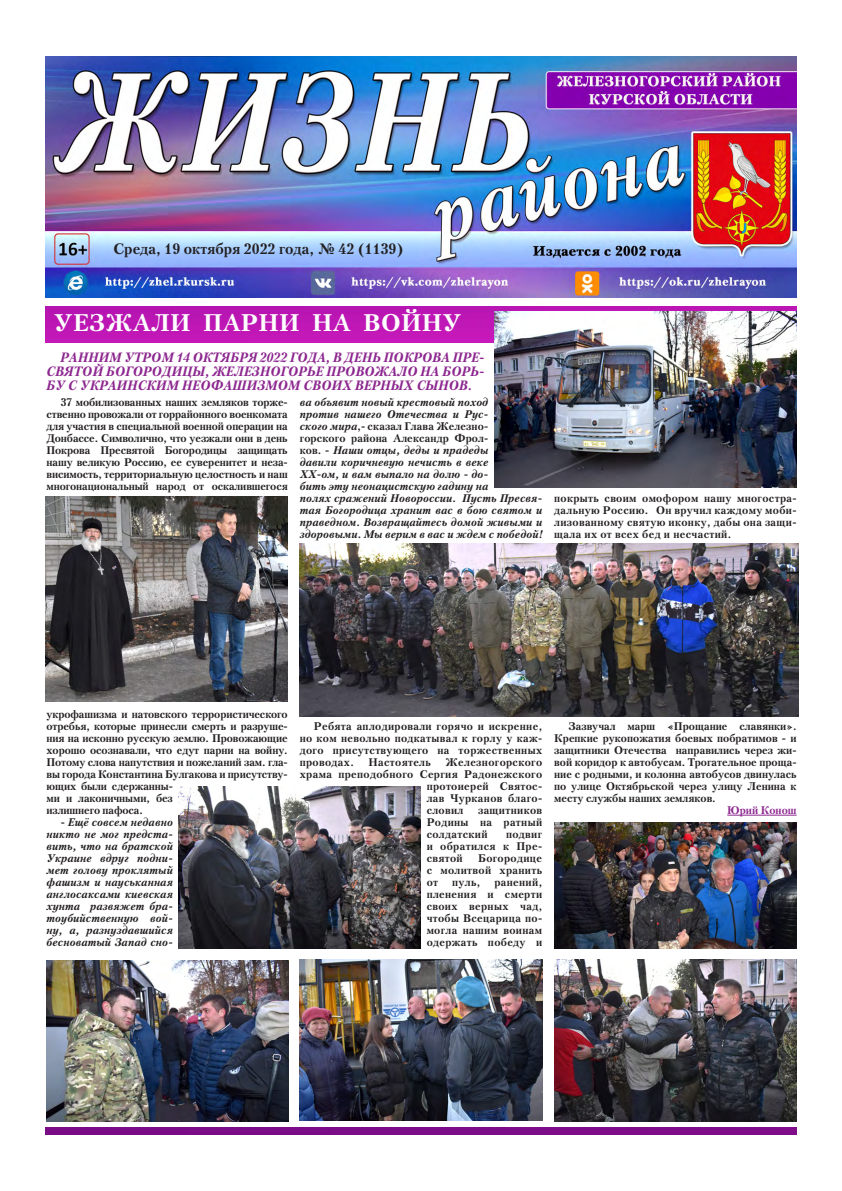
<style>
.page{position:relative;width:842px;height:1191px;background:#fff}
.page>*{position:absolute;margin:0;border:0;box-sizing:border-box;transform-origin:0 0}
.Заголовок{font:700 24px "Petersburg C";letter-spacing:.02em;color:#fff}
.t1{font:700 15px "Petersburg C";color:#231f20}
.Стиль_абзаца_1{font:italic 700 13.5px/14px "Petersburg C";color:#8c278f;text-align:justify;scale:.96 1}
.Текст{font:700 11px/12px "Petersburg C";color:#231f20;text-align:justify}
.Текст-2{font:italic 700 11px/12px "Petersburg C";letter-spacing:.01em;color:#231f20;text-align:justify}
.Текст-3{font:700 11px "Petersburg C";letter-spacing:.03em;color:#231f20}
.Текст-4{font:700 11px "Petersburg C";color:#8c278f}
.s1{font-style:normal}
</style>
<div class="page">
<img style="left:45px;top:306px;width:752px;height:36px">
<img style="left:45px;top:57px;width:752px;height:240px">
<div style="left:45px;top:1127px;width:752px;height:8px;background:#7b0d88"></div>
<img style="left:300px;top:544px;width:498px;height:172px">
<img style="left:46px;top:497px;width:241px;height:204px">
<img style="left:179px;top:786px;width:242px;height:162px">
<img style="left:554px;top:959px;width:243px;height:162px">
<img style="left:554px;top:822px;width:243px;height:126px">
<img style="left:47px;top:960px;width:241px;height:161px">
<img style="left:300px;top:959px;width:242px;height:161px">
<img style="left:494px;top:311px;width:302px;height:176px">
<hr style="left:727px;top:815px;width:70px;height:1px;background:#8c278f">
<p class="t1" style="left:113px;top:240px;width:292px">Среда, 19 октября 2022 года, № 42 (1139)</p>
<p class="Заголовок" style="left:54px;top:308px;width:409px">УЕЗЖАЛИ ПАРНИ НА ВОЙНУ</p>
<p class="Стиль_абзаца_1" style="left:46px;top:351px;width:458px;text-indent:14px">РАННИМ УТРОМ 14 ОКТЯБРЯ 2022 ГОДА, В ДЕНЬ ПОКРОВА ПРЕ-СВЯТОЙ БОГОРОДИЦЫ, ЖЕЛЕЗНОГОРЬЕ ПРОВОЖАЛО НА БОРЬ-БУ С УКРАИНСКИМ НЕОФАШИЗМОМ СВОИХ ВЕРНЫХ СЫНОВ.</p>
<p class="Текст-2" style="left:300px;top:396px;width:244px;text-align:left">ва объявит новый крестовый поход<br>против нашего Отечества и Рус-<br>ского мира<span class="s1">,- сказал Глава Железно-<br>горского района Александр Фрол-<br>ков. -</span> Наши отцы, деды и прадеды<br>давили коричневую нечисть в веке<br>ХХ-ом, и вам выпало на долю - до-<br>бить эту неонацистскую гадину на<br>полях сражений Новороссии. Пусть Пресвя&shy;тая Богородица хранит вас в бою святом и праведном. Возвращайтесь домой живыми и здоровыми. Мы верим в вас и ждем с победой!</p>
<p class="Текст" style="left:47px;top:396px;width:243px;text-indent:14px">37 мобилизованных наших земляков торже&shy;ственно провожали от горрайонного военкомата для участия в специальной военной операции на Донбассе. Символично, что уезжали они в день Покрова Пресвятой Богородицы защищать нашу великую Россию, ее суверенитет и неза&shy;висимость, территориальную целостность и наш многонациональный народ от оскалившегося</p>
<p class="Текст" style="left:554px;top:492px;width:244px">покрыть своим омофором нашу многостра&shy;дальную Россию. Он вручил каждому моби&shy;лизованному святую иконку, дабы она защи&shy;щала их от всех бед и несчастий.</p>
<p class="Текст" style="left:47px;top:708px;width:243px;text-align:left">укрофашизма и натовского террористического отребья, которые принесли смерть и разруше&shy;ния на исконно русскую землю. Провожающие хорошо осознавали, что едут парни на войну.<br>Потому слова напутствия и пожеланий зам. гла&shy;вы города Константина Булгакова и присутству&shy;ющих были сдержанны-<br>ми и лаконичными, без<br>излишнего пафоса.</p>
<p class="Текст-2" style="left:47px;top:816px;width:128px;text-indent:14px"><span class="s1">-</span> Ещё совсем недавно никто не мог предста&shy;вить, что на братской Украине вдруг подни&shy;мет голову проклятый фашизм и науськанная англосаксами киевская хунта развяжет бра&shy;тоубийственную вой&shy;ну, а, разнуздавшийся бесноватый Запад сно-</p>
<p class="Текст" style="left:300px;top:720px;width:244px;text-indent:14px">Ребята аплодировали горячо и искренне, но ком невольно подкатывал к горлу у каж&shy;дого присутствующего на торжественных проводах.</p>
<p class="Текст-3" style="left:369px;top:755px;width:64px">Настоятель</p>
<p class="Текст-3" style="left:446px;top:755px;width:98px">Железногорского</p>
<p class="Текст-3" style="left:300px;top:767px;width:244px">храма преподобного Сергия Радонежского</p>
<p class="Текст-3" style="left:427px;top:779px;width:117px">протоиерей Святос-</p>
<p class="Текст-3" style="left:427px;top:791px;width:117px">лав Чурканов благо-</p>
<p class="Текст" style="left:427px;top:804px;width:38px">словил</p>
<p class="Текст" style="left:427px;top:804px;width:117px;text-indent:51px">защитников Родины на ратный солдатский</p>
<p class="Текст" style="left:427px;top:828px;width:117px;text-indent:79px">подвиг и обратился к Пре&shy;святой</p>
<p class="Текст" style="left:427px;top:852px;width:117px;text-indent:51px">Богородице с молитвой хранить от</p>
<p class="Текст" style="left:427px;top:876px;width:117px;text-indent:68px">ранений, пленения и смерти своих верных чад, чтобы Всецарица по&shy;могла нашим воинам одержать победу и</p>
<p class="Текст" style="left:452px;top:876px;width:30px">пуль,</p>
<p class="Текст" style="left:554px;top:720px;width:244px;text-indent:14px">Зазвучал марш «Прощание славянки».<br>Крепкие рукопожатия боевых побратимов - и защитники Отечества направились через жи&shy;вой коридор к автобусам. Трогательное проща&shy;ние с родными, и колонна автобусов двинулась по улице Октябрьской через улицу Ленина к месту службы наших земляков.</p>
<p class="Текст-4" style="left:727px;top:804px;width:71px">Юрий Конош</p>
</div>
